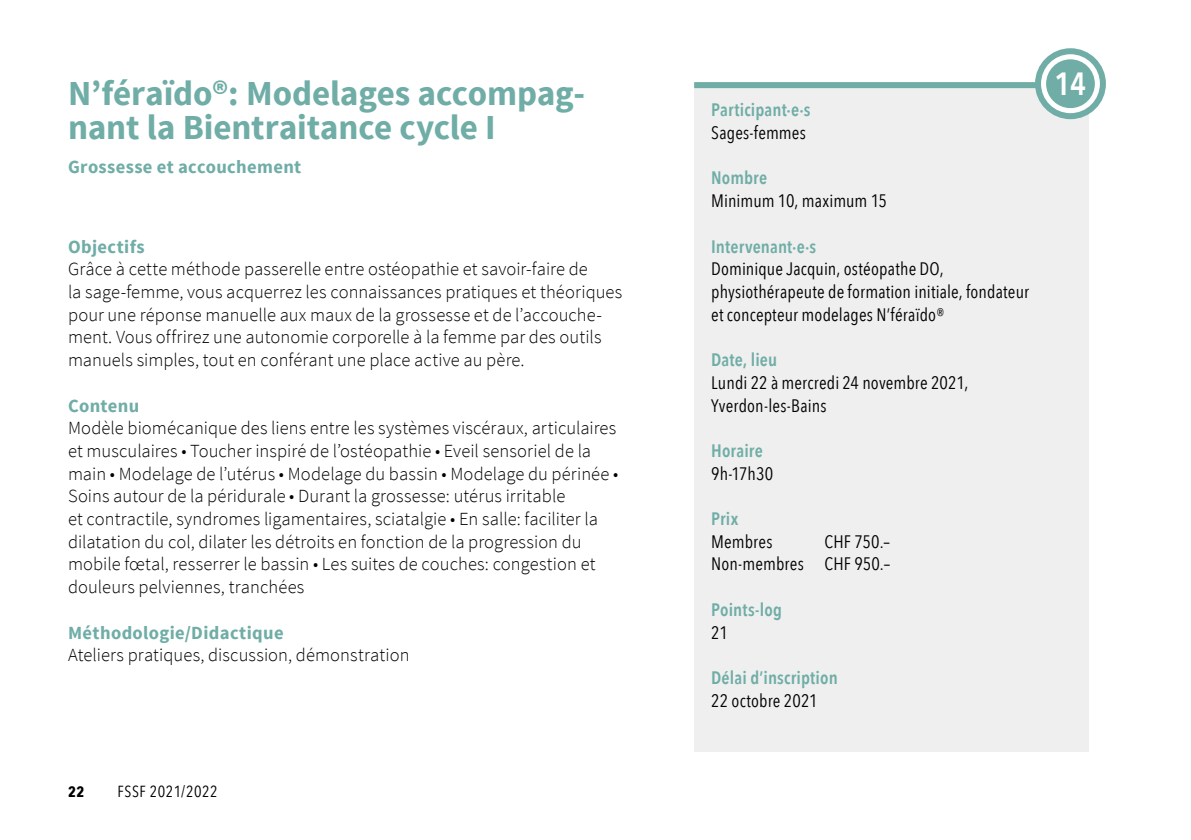
<style>
.page{position:relative;width:1191px;height:840px;background:#fff}
.page>*{position:absolute;margin:0;border:0;box-sizing:border-box;transform-origin:0 0}
.t1{font:700 35px/34px "Source Sans Pro";letter-spacing:-.005em;color:#6fada6}
.t2{font:600 32px "Avenir Next Condensed";color:#fff}
.t3{font:300 18.4px/22.6px "Source Sans Pro";letter-spacing:.005em;color:#000}
.t4{font:700 18.4px "Source Sans Pro";letter-spacing:.02em;color:#6fada6}
.t5{font:18px/22.6px "Avenir Next Condensed";letter-spacing:.01em;color:#000}
.t6{font:600 18px "Avenir Next Condensed";letter-spacing:.01em;color:#6fada6}
.t7{font:16px "Avenir Next Condensed";letter-spacing:.03em;color:#000}
.t8{font:700 15px "Avenir Next Condensed";color:#000}
</style>
<div class="page">
<div style="left:694px;top:82px;width:395px;height:669px;background:#efefef"></div>
<div style="left:694px;top:82px;width:361px;height:6px;background:#6fada6"></div>
<svg style="left:1038px;top:51px;width:65px;height:65px"></svg>
<div style="left:1035px;top:48px;width:71px;height:71px;border:6px solid #6fada6;border-radius:50%"></div>
<div style="left:1046px;top:59px;width:48px;height:49px;background:#6fada6;border-radius:50%"></div>
<h1 class="t1" style="left:68px;top:78px;width:518px">N’féraïdo®: Modelages accompag&shy;nant la Bientraitance cycle I</h1>
<p class="t4" style="left:68px;top:155px;width:235px">Grossesse et accouchement</p>
<p class="t4" style="left:68px;top:234px;width:78px">Objectifs</p>
<p class="t3" style="left:68px;top:258px;width:556px">Grâce à cette méthode passerelle entre ostéopathie et savoir-faire de<br>la sage-femme, vous acquerrez les connaissances pratiques et théoriques pour une réponse manuelle aux maux de la grossesse et de l’accouche&shy;ment. Vous offrirez une autonomie corporelle à la femme par des outils manuels simples, tout en conférant une place active au père.</p>
<p class="t4" style="left:68px;top:393px;width:73px">Contenu</p>
<p class="t3" style="left:68px;top:416px;width:552px">Modèle biomécanique des liens entre les systèmes viscéraux, articulaires et musculaires • Toucher inspiré de l’ostéopathie • Eveil sensoriel de la main • Modelage de l’utérus • Modelage du bassin • Modelage du périnée • Soins autour de la péridurale • Durant la grossesse: utérus irritable<br>et contractile, syndromes ligamentaires, sciatalgie • En salle: faciliter la dilatation du col, dilater les détroits en fonction de la progression du mobile fœtal, resserrer le bassin • Les suites de couches: congestion et douleurs pelviennes, tranchées</p>
<p class="t4" style="left:68px;top:620px;width:217px">Méthodologie/Didactique</p>
<p class="t3" style="left:68px;top:643px;width:343px">Ateliers pratiques, discussion, démonstration</p>
<p class="t8" style="left:68px;top:782px;width:18px">22</p>
<p class="t7" style="left:117px;top:777px;width:102px">FSSF 2021/2022</p>
<p class="t6" style="left:711px;top:94px;width:101px">Participant·e·s</p>
<p class="t5" style="left:711px;top:120px;width:96px">Sages-femmes</p>
<p class="t6" style="left:711px;top:162px;width:57px">Nombre</p>
<p class="t5" style="left:711px;top:188px;width:177px">Minimum 10, maximum 15</p>
<p class="t6" style="left:711px;top:230px;width:106px">Intervenant·e·s</p>
<p class="t5" style="left:711px;top:257px;width:319px">Dominique Jacquin, ostéopathe DO, physiothérapeute de formation initiale, fondateur et concepteur modelages N’féraïdo®</p>
<p class="t6" style="left:711px;top:344px;width:68px">Date, lieu</p>
<p class="t5" style="left:711px;top:370px;width:258px">Lundi 22 à mercredi 24 novembre 2021,<br>Yverdon-les-Bains</p>
<p class="t6" style="left:711px;top:435px;width:53px">Horaire</p>
<p class="t5" style="left:711px;top:461px;width:63px">9h-17h30</p>
<p class="t6" style="left:711px;top:503px;width:29px">Prix</p>
<p class="t5" style="left:711px;top:529px;width:63px">Membres</p>
<p class="t5" style="left:711px;top:529px;width:180px;text-align:right">CHF 750.–<br>Non-membres CHF 950.–</p>
<p class="t6" style="left:711px;top:593px;width:72px">Points-log</p>
<p class="t5" style="left:711px;top:619px;width:18px">21</p>
<p class="t6" style="left:711px;top:661px;width:128px">Délai d’inscription</p>
<p class="t5" style="left:711px;top:687px;width:108px">22 octobre 2021</p>
<h2 class="t2" style="left:1054px;top:56px;width:33px">14</h2>
</div>
